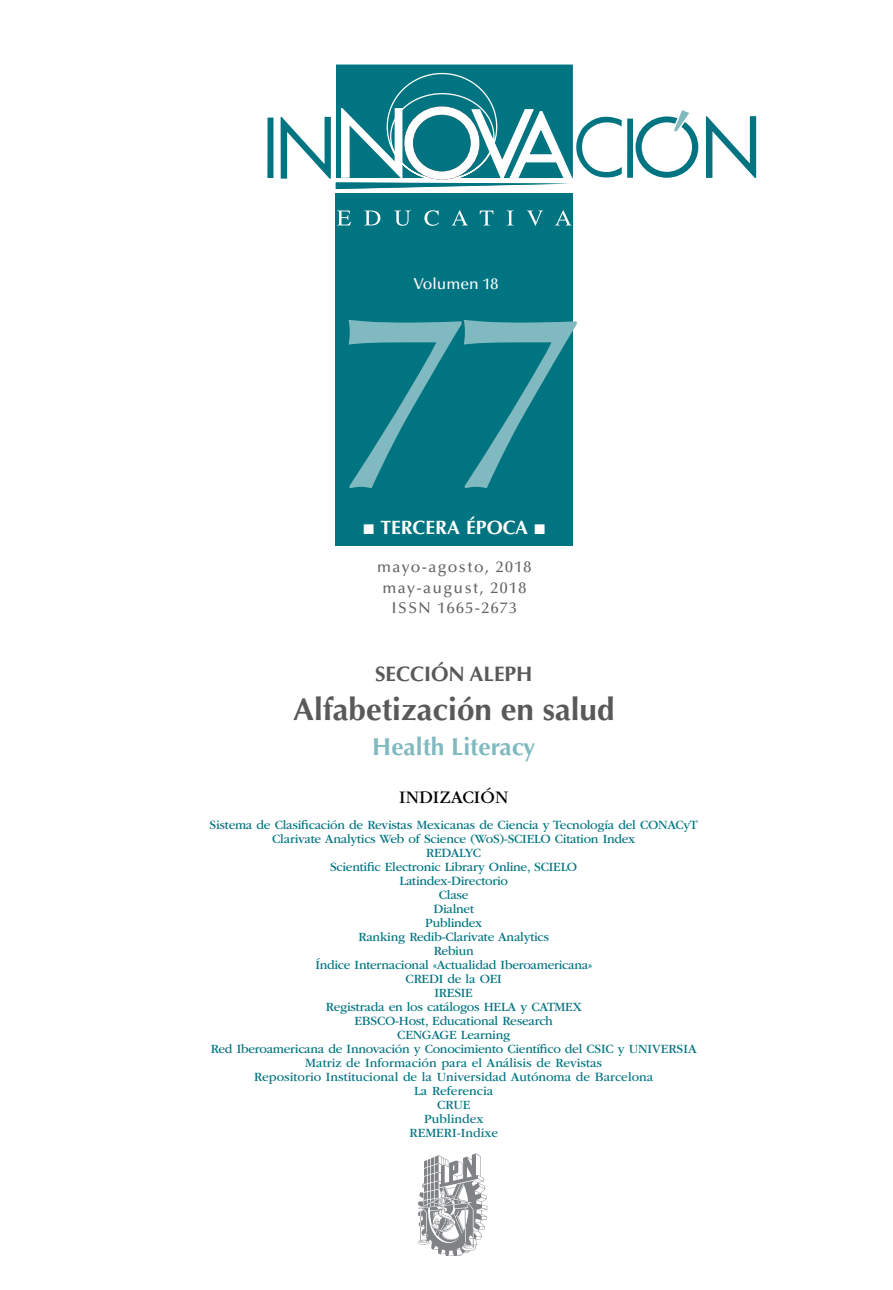
<style>
.page{position:relative;width:893px;height:1290px;background:#fff}
.page>*{position:absolute;margin:0;border:0;box-sizing:border-box;transform-origin:0 0}
.t1{font:500 250.42px "Optima LT Std";color:#80bac0}
.t2{font:700 31.5px "Optima LT Std";color:#58595b}
.t3{font:700 24.5px "Optima LT Std";color:#80bac0}
.t4{font:700 21px "Optima LT Std";color:#58595b}
.t5{font:19.43px "Optima LT Std Bold SC850";color:#fff}
.t6{font:18.38px "ITC Garamond Std";color:#000}
.t7{font:500 15.75px/21px "Optima LT Std";letter-spacing:.09em;color:#636466;text-align:center}
.t8{font:500 15.75px "Optima LT Std";color:#fff}
.t9{font:13.12px/14px "ITC Garamond Std";letter-spacing:-.02em;color:#007481;text-align:center}
</style>
<div class="page">
<div style="left:336px;top:193px;width:237px;height:353px;background:#007481"></div>
<svg style="left:337px;top:211px;width:14px;height:14px"></svg>
<svg style="left:365px;top:211px;width:15px;height:14px"></svg>
<svg style="left:395px;top:211px;width:15px;height:15px"></svg>
<svg style="left:424px;top:210px;width:15px;height:16px"></svg>
<svg style="left:452px;top:210px;width:16px;height:15px"></svg>
<svg style="left:480px;top:211px;width:13px;height:14px"></svg>
<svg style="left:507px;top:211px;width:6px;height:14px"></svg>
<svg style="left:527px;top:211px;width:16px;height:15px"></svg>
<svg style="left:555px;top:210px;width:16px;height:15px"></svg>
<div style="left:267px;top:118px;width:6px;height:60px;background:#007481"></div>
<svg style="left:706px;top:116px;width:50px;height:62px"></svg>
<div style="left:627px;top:119px;width:6px;height:59px;background:#007481"></div>
<svg style="left:635px;top:110px;width:63px;height:68px"></svg>
<svg style="left:281px;top:65px;width:341px;height:124px"></svg>
<svg style="left:418px;top:1153px;width:69px;height:103px"></svg>
<p class="t8" style="left:414px;top:275px;width:86px">Volumen 18</p>
<h1 class="t1" style="left:337px;top:263px;width:242px">77</h1>
<h3 class="t5" style="left:363px;top:516px;width:183px">■ TERCERA ÉPOCA ■</h3>
<p class="t7" style="left:377px;top:556px;width:156px">mayo-agosto, 2018 may-august, 2018<br>ISSN 1665-2673</p>
<h3 class="t4" style="left:375px;top:662px;width:159px">SECCIÓN ALEPH</h3>
<h2 class="t2" style="left:293px;top:690px;width:323px">Alfabetización en salud</h2>
<h3 class="t3" style="left:372px;top:732px;width:165px">Health Literacy</h3>
<h3 class="t6" style="left:399px;top:787px;width:110px">INDIZACIÓN</h3>
<p class="t9" style="left:210px;top:818px;width:490px">Sistema de Clasificación de Revistas Mexicanas de Ciencia y Tecnología del CONACyT<br>Clarivate Analytics Web of Science (WoS)-SCIELO Citation Index<br>REDALYC<br>Scientific Electronic Library Online, SCIELO<br>Latindex-Directorio<br>Clase<br>Dialnet<br>Publindex<br>Ranking Redib-Clarivate Analytics<br>Rebiun<br>Índice Internacional «Actualidad Iberoamericana»<br>CREDI de la OEI<br>IRESIE<br>Registrada en los catálogos HELA y CATMEX<br>EBSCO-Host, Educational Research<br>CENGAGE Learning<br>Red Iberoamericana de Innovación y Conocimiento Científico del CSIC y UNIVERSIA<br>Matriz de Información para el Análisis de Revistas<br>Repositorio Institucional de la Universidad Autónoma de Barcelona<br>La Referencia<br>CRUE<br>Publindex<br>REMERI-Indixe</p>
</div>
